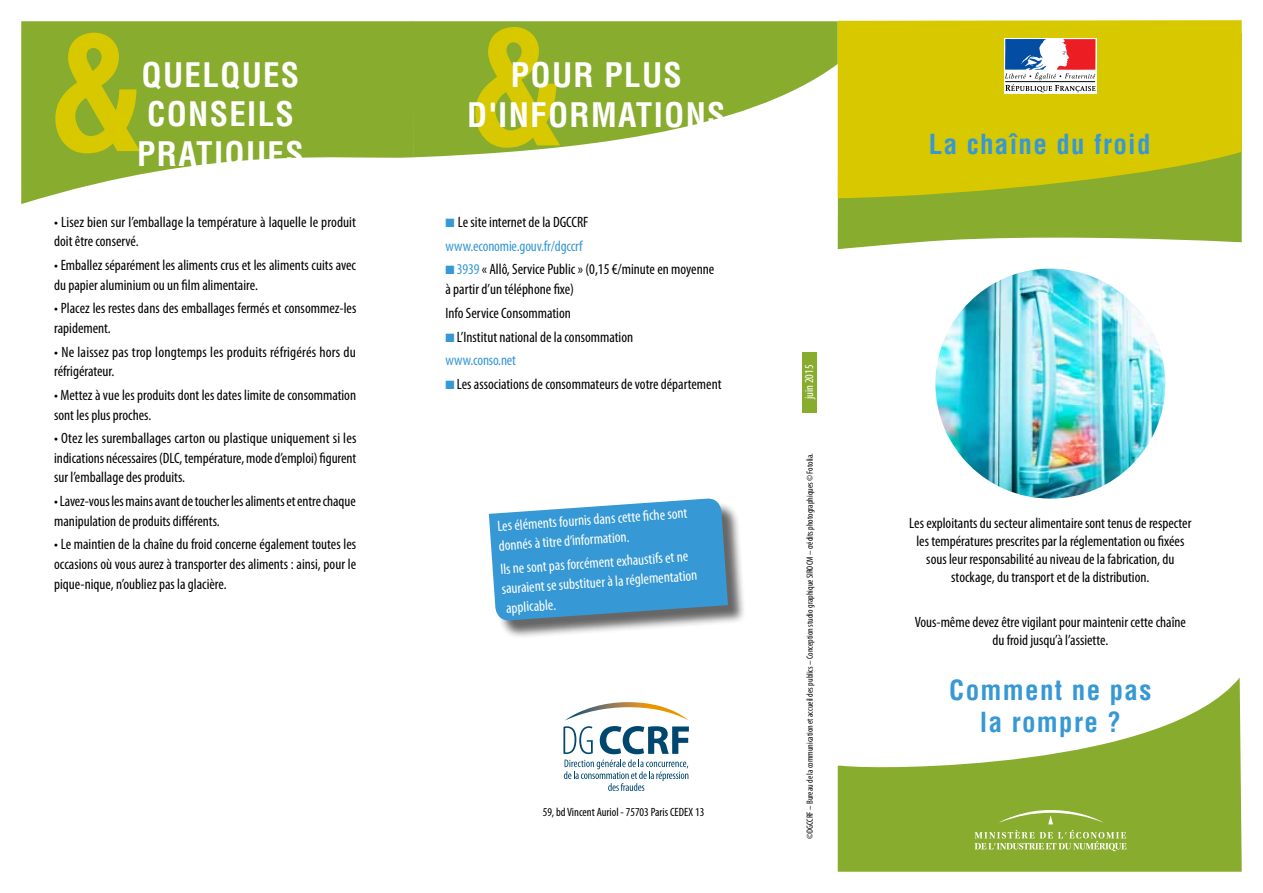
<style>
.page{position:relative;width:1263px;height:893px;background:#fff}
.page>*{position:absolute;margin:0;border:0;box-sizing:border-box;transform-origin:0 0}
.t1{font:700 condensed 153.6px "Helvetica LT";color:#d7c800}
.t2{font:700 condensed 33px/39.6px "Helvetica LT";letter-spacing:.04em;color:#fff}
.t3{font:700 condensed 27px/32.4px "Helvetica LT";letter-spacing:.05em;color:#3698d4;text-align:center}
.t4{font:condensed 15px/19.5px "Myriad Pro";color:#000}
.t5{font:condensed 15px/19.5px "Myriad Pro";color:#fff}
.t6{font:condensed 15px/23.7px "Myriad Pro";letter-spacing:-.01em;color:#3698d4}
.t7{font:condensed 12px "Myriad Pro";color:#000}
.t8{font:condensed 12px "Myriad Pro";color:#fff}
.t9{font:condensed 9px "Myriad Pro";color:#000}
.s1{color:#000}
.s2{color:#3698d4}
</style>
<div class="page">
<div style="left:802px;top:352px;width:15px;height:60px;background:#88ac2e"></div>
<svg style="left:414px;top:21px;width:424px;height:136px;fill:#88ac2e"></svg>
<svg style="left:838px;top:198px;width:404px;height:51px;fill:#88ac2e"></svg>
<svg style="left:838px;top:20px;width:404px;height:178px;fill:#d7c800"></svg>
<svg style="left:838px;top:677px;width:404px;height:195px;fill:#88ac2e"></svg>
<div style="left:1004px;top:38px;width:92px;height:55px;background:#fff"></div>
<svg style="left:1005px;top:39px;width:90px;height:53px"></svg>
<svg style="left:999px;top:810px;width:104px;height:14px"></svg>
<svg style="left:974px;top:830px;width:152px;height:21px"></svg>
<svg style="left:21px;top:21px;width:393px;height:183px;fill:#88ac2e"></svg>
<svg style="left:565px;top:702px;width:123px;height:18px"></svg>
<svg style="left:563px;top:726px;width:126px;height:65px"></svg>
<div style="left:492px;top:501px;width:254px;height:138px;background:#000;opacity:.6"></div>
<svg style="left:489px;top:498px;width:239px;height:123px"></svg>
<img style="left:935px;top:269px;width:230px;height:230px;border-radius:115px">
<h1 class="t1" style="left:46px;top:-2px;width:104px">&amp;</h1>
<h1 class="t1" style="left:466px;top:-7px;width:104px">&amp;</h1>
<h2 class="t2" style="left:137px;top:55px;width:168px">QUELQUES<br>CONSEILS<br>PRATIQUES</h2>
<h2 class="t2" style="left:467px;top:55px;width:260px;text-align:center">POUR PLUS<br>D'INFORMATIONS</h2>
<p class="t4" style="left:54px;top:212px;width:303px">• Lisez bien sur l’emballage la température à laquelle le produit doit être conservé.</p>
<p class="t4" style="left:54px;top:255px;width:303px">• Emballez séparément les aliments crus et les aliments cuits avec du papier aluminium ou un film alimentaire.</p>
<p class="t4" style="left:54px;top:299px;width:304px">• Placez les restes dans des emballages fermés et consommez-les rapidement.</p>
<p class="t4" style="left:54px;top:342px;width:303px">• Ne laissez pas trop longtemps les produits réfrigérés hors du réfrigérateur.</p>
<p class="t4" style="left:54px;top:385px;width:303px">• Mettez à vue les produits dont les dates limite de consommation sont les plus proches.</p>
<p class="t4" style="left:54px;top:428px;width:304px;text-align:justify">• Otez les suremballages carton ou plastique uniquement si les indications nécessaires (DLC, température, mode d’emploi) figurent sur l’emballage des produits.</p>
<p class="t4" style="left:54px;top:491px;width:303px">• Lavez-vous les mains avant de toucher les aliments et entre chaque manipulation de produits différents.</p>
<p class="t4" style="left:54px;top:534px;width:303px;text-align:justify">• Le maintien de la chaîne du froid concerne également toutes les occasions où vous aurez à transporter des aliments : ainsi, pour le pique-nique, n’oubliez pas la glacière.</p>
<p class="t6" style="left:445px;top:210px;width:145px">■ <span class="s1">Le site internet de la DGCCRF </span>www.economie.gouv.fr/dgccrf</p>
<p class="t4" style="left:445px;top:260px;width:270px"><span class="s2">■ 3939</span> « Allô, Service Public » (0,15 €/minute en moyenne à partir d’un téléphone fixe)</p>
<p class="t4" style="left:445px;top:303px;width:127px">Info Service Consommation</p>
<p class="t4" style="left:445px;top:324px;width:189px;line-height:23.7px"><span class="s2">■</span> L’Institut national de la consommation <span class="s2">www.conso.net</span></p>
<p class="t4" style="left:445px;top:374px;width:278px"><span class="s2">■</span> Les associations de consommateurs de votre département</p>
<p class="t5" style="left:497px;top:516px;width:192px;rotate:-4deg">Les éléments fournis dans cette fi che sont donnés à titre d’information.</p>
<p class="t5" style="left:500px;top:559px;width:197px;rotate:-4deg">Ils ne sont pas forcément exhaustifs et ne sauraient se substituer à la réglementation applicable.</p>
<p class="t7" style="left:543px;top:805px;width:163px">59, bd Vincent Auriol - 75703 Paris CEDEX 13</p>
<p class="t8" style="left:802px;top:399px;width:36px;rotate:-90deg">juin 2015</p>
<p class="t9" style="left:804px;top:839px;width:387px;rotate:-90deg">©DGCCRF – Bureau de la communication et accueil des publics – Conception studio graphique SIROCM – crédits photographiques © Fotolia.</p>
<h3 class="t3" style="left:929px;top:128px;width:223px">LA CHAÎNE DU FROID</h3>
<p class="t4" style="left:909px;top:514px;width:284px;line-height:18px;text-align:center">Les exploitants du secteur alimentaire sont tenus de respecter les températures prescrites par la réglementation ou fixées sous leur responsabilité au niveau de la fabrication, du stockage, du transport et de la distribution.</p>
<p class="t4" style="left:915px;top:612px;width:273px;line-height:18px;text-align:center">Vous-même devez être vigilant pour maintenir cette chaîne du froid jusqu’à l’assiette.</p>
<h3 class="t3" style="left:949px;top:674px;width:204px">COMMENT NE PAS<br>LA ROMPRE ?</h3>
</div>
